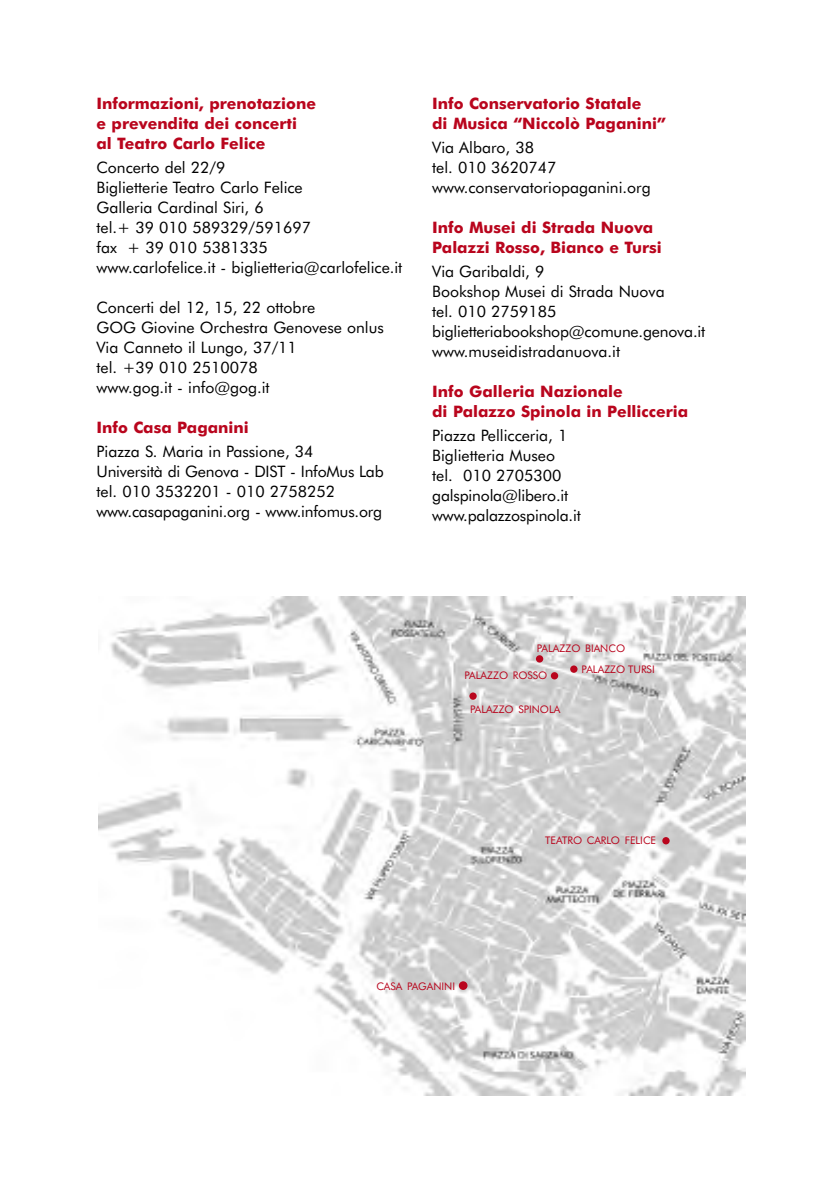
<style>
.page{position:relative;width:840px;height:1191px;background:#fff}
.page>*{position:absolute;margin:0;border:0;box-sizing:border-box;transform-origin:0 0}
.t1{font:15.8px/20px "Futura BT";color:#000}
.t2{font:700 15.8px/20px "Futura BT";color:#b9051d}
.t3{font:10.4px/21.2px "Futura BT";color:#b9051d}
</style>
<div class="page">
<img style="left:98px;top:597px;width:647px;height:498px">
<div style="left:535px;top:655px;width:8px;height:7px;background:#b9051d;border-radius:50%"></div>
<div style="left:570px;top:665px;width:7px;height:8px;background:#b9051d;border-radius:50%"></div>
<div style="left:550px;top:672px;width:8px;height:7px;background:#b9051d;border-radius:50%"></div>
<div style="left:469px;top:692px;width:7px;height:8px;background:#b9051d;border-radius:50%"></div>
<div style="left:662px;top:837px;width:7px;height:7px;background:#b9051d;border-radius:50%"></div>
<div style="left:458px;top:981px;width:9px;height:9px;background:#b9051d;border-radius:50%"></div>
<p class="t2" style="left:96px;top:95px;width:221px">Informazioni, prenotazione e prevendita dei concerti al Teatro Carlo Felice</p>
<p class="t1" style="left:96px;top:159px;width:307px">Concerto del 22/9<br>Biglietterie Teatro Carlo Felice<br>Galleria Cardinal Siri, 6<br>tel.+ 39 010 589329/591697<br>fax + 39 010 5381335<br>www.carlofelice.it - biglietteria@carlofelice.it</p>
<p class="t1" style="left:96px;top:299px;width:289px">Concerti del 12, 15, 22 ottobre<br>GOG Giovine Orchestra Genovese onlus<br>Via Canneto il Lungo, 37/11<br>tel. +39 010 2510078<br>www.gog.it - info@gog.it</p>
<p class="t2" style="left:96px;top:419px;width:154px">Info Casa Paganini</p>
<p class="t1" style="left:96px;top:443px;width:289px">Piazza S. Maria in Passione, 34<br>Università di Genova - DIST - InfoMus Lab tel. 010 3532201 - 010 2758252 www.casapaganini.org - www.infomus.org</p>
<p class="t2" style="left:432px;top:95px;width:235px">Info Conservatorio Statale<br>di Musica “Niccolò Paganini”</p>
<p class="t1" style="left:432px;top:139px;width:220px">Via Albaro, 38<br>tel. 010 3620747 www.conservatoriopaganini.org</p>
<p class="t2" style="left:432px;top:219px;width:231px">Info Musei di Strada Nuova<br>Palazzi Rosso, Bianco e Tursi</p>
<p class="t1" style="left:432px;top:263px;width:274px">Via Garibaldi, 9<br>Bookshop Musei di Strada Nuova<br>tel. 010 2759185 biglietteriabookshop@comune.genova.it www.museidistradanuova.it</p>
<p class="t2" style="left:432px;top:383px;width:257px">Info Galleria Nazionale<br>di Palazzo Spinola in Pellicceria</p>
<p class="t1" style="left:432px;top:427px;width:150px">Piazza Pellicceria, 1<br>Biglietteria Museo<br>tel. 010 2705300 galspinola@libero.it www.palazzospinola.it</p>
<p class="t3" style="left:581px;top:638px;width:75px;text-indent:-45px">PALAZZO BIANCO<br>PALAZZO TURSI</p>
<p class="t3" style="left:464px;top:666px;width:84px">PALAZZO ROSSO</p>
<p class="t3" style="left:470px;top:699px;width:92px">PALAZZO SPINOLA</p>
<p class="t3" style="left:545px;top:830px;width:112px">TEATRO CARLO FELICE</p>
<p class="t3" style="left:376px;top:976px;width:80px">CASA PAGANINI</p>
</div>
